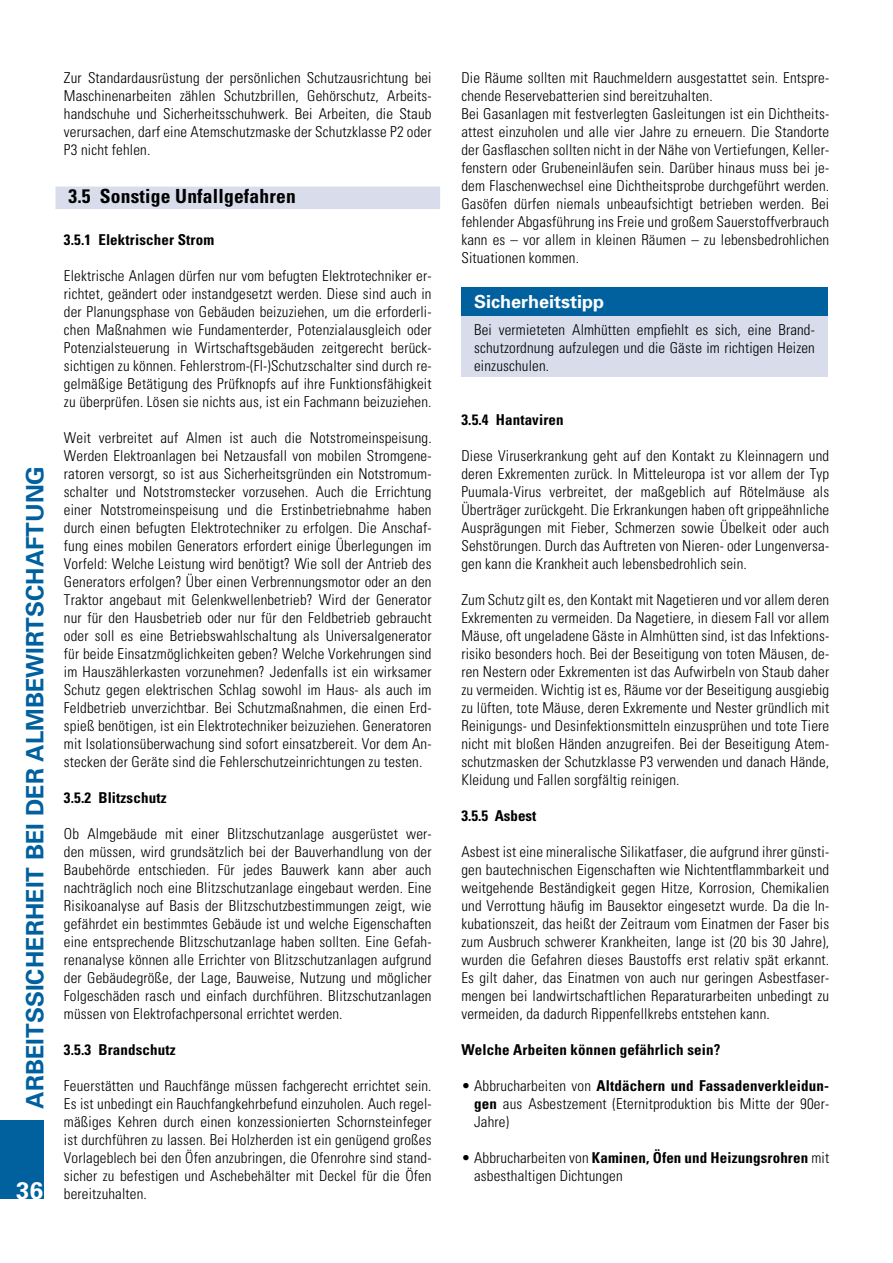
<style>
.page{position:relative;width:893px;height:1263px;background:#fff}
.page>*{position:absolute;margin:0;border:0;box-sizing:border-box;transform-origin:0 0}
.t1{font:700 24px "Univers";color:#00619e}
.t2{font:700 24px "Univers";color:#fff}
.t3{font:700 condensed 19.5px "Univers";letter-spacing:.01em;color:#000}
.t4{font:700 18px "Univers";color:#fff}
.t5{font:300 condensed 15px/18px "Univers";letter-spacing:.01em;color:#000;text-align:justify}
.t6{font:700 condensed 15px "Univers";letter-spacing:.01em;color:#000}
.s1{font-weight:700}
</style>
<div class="page">
<div style="left:0;top:1120px;width:43px;height:79px;background:#00619e"></div>
<div style="left:461px;top:287px;width:367px;height:30px;background:#00619e"></div>
<div style="left:461px;top:317px;width:367px;height:60px;background:#d8dceb"></div>
<div style="left:55px;top:187px;width:385px;height:22px;background:#d8dceb"></div>
<h1 class="t1" style="left:21px;top:1108px;width:644px;rotate:-90deg">ARBEITSSICHERHEIT BEI DER ALMBEWIRTSCHAFTUNG</h1>
<h1 class="t2" style="left:16px;top:1176px;width:28px">36</h1>
<p class="t5" style="left:64px;top:69px;width:369px">Zur Standardausrüstung der persönlichen Schutzausrichtung bei Maschinenarbeiten zählen Schutzbrillen, Gehörschutz, Arbeits&shy;handschuhe und Sicherheitsschuhwerk. Bei Arbeiten, die Staub verursachen, darf eine Atemschutzmaske der Schutzklasse P2 oder P3 nicht fehlen.</p>
<h2 class="t3" style="left:69px;top:185px;width:229px">3.5 Sonstige Unfallgefahren</h2>
<p class="t6" style="left:64px;top:231px;width:152px">3.5.1 Elektrischer Strom</p>
<p class="t5" style="left:64px;top:267px;width:369px">Elektrische Anlagen dürfen nur vom befugten Elektrotechniker er&shy;richtet, geändert oder instandgesetzt werden. Diese sind auch in der Planungsphase von Gebäuden beizuziehen, um die erforderli&shy;chen Maßnahmen wie Fundamenterder, Potenzialausgleich oder Potenzialsteuerung in Wirtschaftsgebäuden zeitgerecht berück&shy;sichtigen zu können. Fehlerstrom-(FI-)Schutzschalter sind durch re&shy;gelmäßige Betätigung des Prüfknopfs auf ihre Funktionsfähigkeit zu überprüfen. Lösen sie nichts aus, ist ein Fachmann beizuziehen.</p>
<p class="t5" style="left:64px;top:429px;width:369px">Weit verbreitet auf Almen ist auch die Notstromeinspeisung.<br>Werden Elektroanlagen bei Netzausfall von mobilen Stromgene&shy;ratoren versorgt, so ist aus Sicherheitsgründen ein Notstromum&shy;schalter und Notstromstecker vorzusehen. Auch die Errichtung einer Notstromeinspeisung und die Erstinbetriebnahme haben durch einen befugten Elektrotechniker zu erfolgen. Die Anschaf&shy;fung eines mobilen Generators erfordert einige Überlegungen im Vorfeld: Welche Leistung wird benötigt? Wie soll der Antrieb des Generators erfolgen? Über einen Verbrennungsmotor oder an den Traktor angebaut mit Gelenkwellenbetrieb? Wird der Generator nur für den Hausbetrieb oder nur für den Feldbetrieb gebraucht oder soll es eine Betriebswahlschaltung als Universalgenerator für beide Einsatzmöglichkeiten geben? Welche Vorkehrungen sind im Hauszählerkasten vorzunehmen? Jedenfalls ist ein wirksamer Schutz gegen elektrischen Schlag sowohl im Haus- als auch im Feldbetrieb unverzichtbar. Bei Schutzmaßnahmen, die einen Erd&shy;spieß benötigen, ist ein Elektrotechniker beizuziehen. Generatoren mit Isolationsüberwachung sind sofort einsatzbereit. Vor dem An&shy;stecken der Geräte sind die Fehlerschutzeinrichtungen zu testen.</p>
<p class="t6" style="left:64px;top:789px;width:104px">3.5.2 Blitzschutz</p>
<p class="t5" style="left:64px;top:825px;width:369px">Ob Almgebäude mit einer Blitzschutzanlage ausgerüstet wer&shy;den müssen, wird grundsätzlich bei der Bauverhandlung von der Baubehörde entschieden. Für jedes Bauwerk kann aber auch nachträglich noch eine Blitzschutzanlage eingebaut werden. Eine Risikoanalyse auf Basis der Blitzschutzbestimmungen zeigt, wie gefährdet ein bestimmtes Gebäude ist und welche Eigenschaften eine entsprechende Blitzschutzanlage haben sollten. Eine Gefah&shy;renanalyse können alle Errichter von Blitzschutzanlagen aufgrund der Gebäudegröße, der Lage, Bauweise, Nutzung und möglicher Folgeschäden rasch und einfach durchführen. Blitzschutzanlagen müssen von Elektrofachpersonal errichtet werden.</p>
<p class="t6" style="left:64px;top:1041px;width:113px">3.5.3 Brandschutz</p>
<p class="t5" style="left:64px;top:1077px;width:369px">Feuerstätten und Rauchfänge müssen fachgerecht errichtet sein.<br>Es ist unbedingt ein Rauchfangkehrbefund einzuholen. Auch regel&shy;mäßiges Kehren durch einen konzessionierten Schornsteinfeger ist durchführen zu lassen. Bei Holzherden ist ein genügend großes Vorlageblech bei den Öfen anzubringen, die Ofenrohre sind stand&shy;sicher zu befestigen und Aschebehälter mit Deckel für die Öfen bereitzuhalten.</p>
<p class="t5" style="left:461px;top:69px;width:369px;text-align:left">Die Räume sollten mit Rauchmeldern ausgestattet sein. Entspre&shy;chende Reservebatterien sind bereitzuhalten.<br>Bei Gasanlagen mit festverlegten Gasleitungen ist ein Dichtheits&shy;attest einzuholen und alle vier Jahre zu erneuern. Die Standorte der Gasflaschen sollten nicht in der Nähe von Vertiefungen, Keller&shy;fenstern oder Grubeneinläufen sein. Darüber hinaus muss bei je&shy;dem Flaschenwechsel eine Dichtheitsprobe durchgeführt werden.<br>Gasöfen dürfen niemals unbeaufsichtigt betrieben werden. Bei fehlender Abgasführung ins Freie und großem Sauerstoffverbrauch kann es – vor allem in kleinen Räumen – zu lebensbedrohlichen Situationen kommen.</p>
<p class="t4" style="left:474px;top:291px;width:132px">Sicherheitstipp</p>
<p class="t5" style="left:474px;top:321px;width:342px">Bei vermieteten Almhütten empfiehlt es sich, eine Brand&shy;schutzordnung aufzulegen und die Gäste im richtigen Heizen einzuschulen.</p>
<p class="t6" style="left:461px;top:411px;width:104px">3.5.4 Hantaviren</p>
<p class="t5" style="left:461px;top:447px;width:369px">Diese Viruserkrankung geht auf den Kontakt zu Kleinnagern und deren Exkrementen zurück. In Mitteleuropa ist vor allem der Typ Puumala-Virus verbreitet, der maßgeblich auf Rötelmäuse als Überträger zurückgeht. Die Erkrankungen haben oft grippeähnliche Ausprägungen mit Fieber, Schmerzen sowie Übelkeit oder auch Sehstörungen. Durch das Auftreten von Nieren- oder Lungenversa&shy;gen kann die Krankheit auch lebensbedrohlich sein.</p>
<p class="t5" style="left:461px;top:591px;width:369px">Zum Schutz gilt es, den Kontakt mit Nagetieren und vor allem deren Exkrementen zu vermeiden. Da Nagetiere, in diesem Fall vor allem Mäuse, oft ungeladene Gäste in Almhütten sind, ist das Infektions&shy;risiko besonders hoch. Bei der Beseitigung von toten Mäusen, de&shy;ren Nestern oder Exkrementen ist das Aufwirbeln von Staub daher zu vermeiden. Wichtig ist es, Räume vor der Beseitigung ausgiebig zu lüften, tote Mäuse, deren Exkremente und Nester gründlich mit Reinigungs- und Desinfektionsmitteln einzusprühen und tote Tiere nicht mit bloßen Händen anzugreifen. Bei der Beseitigung Atem&shy;schutzmasken der Schutzklasse P3 verwenden und danach Hände, Kleidung und Fallen sorgfältig reinigen.</p>
<p class="t6" style="left:461px;top:807px;width:76px">3.5.5 Asbest</p>
<p class="t5" style="left:461px;top:843px;width:369px">Asbest ist eine mineralische Silikatfaser, die aufgrund ihrer günsti&shy;gen bautechnischen Eigenschaften wie Nichtentflammbarkeit und weitgehende Beständigkeit gegen Hitze, Korrosion, Chemikalien und Verrottung häufig im Bausektor eingesetzt wurde. Da die In&shy;kubationszeit, das heißt der Zeitraum vom Einatmen der Faser bis zum Ausbruch schwerer Krankheiten, lange ist (20 bis 30 Jahre), wurden die Gefahren dieses Baustoffs erst relativ spät erkannt.<br>Es gilt daher, das Einatmen von auch nur geringen Asbestfaser&shy;mengen bei landwirtschaftlichen Reparaturarbeiten unbedingt zu vermeiden, da dadurch Rippenfellkrebs entstehen kann.</p>
<p class="t6" style="left:461px;top:1041px;width:261px">Welche Arbeiten können gefährlich sein?</p>
<p class="t5" style="left:474px;top:1077px;width:357px;text-indent:-13px">• Abbrucharbeiten von <span class="s1">Altdächern und Fassadenverkleidun&shy;gen</span> aus Asbestzement (Eternitproduktion bis Mitte der 90er-Jahre)</p>
<p class="t5" style="left:474px;top:1149px;width:357px;text-indent:-13px">• Abbrucharbeiten von <span class="s1">Kaminen, Öfen und Heizungsrohren</span> mit asbesthaltigen Dichtungen</p>
</div>
